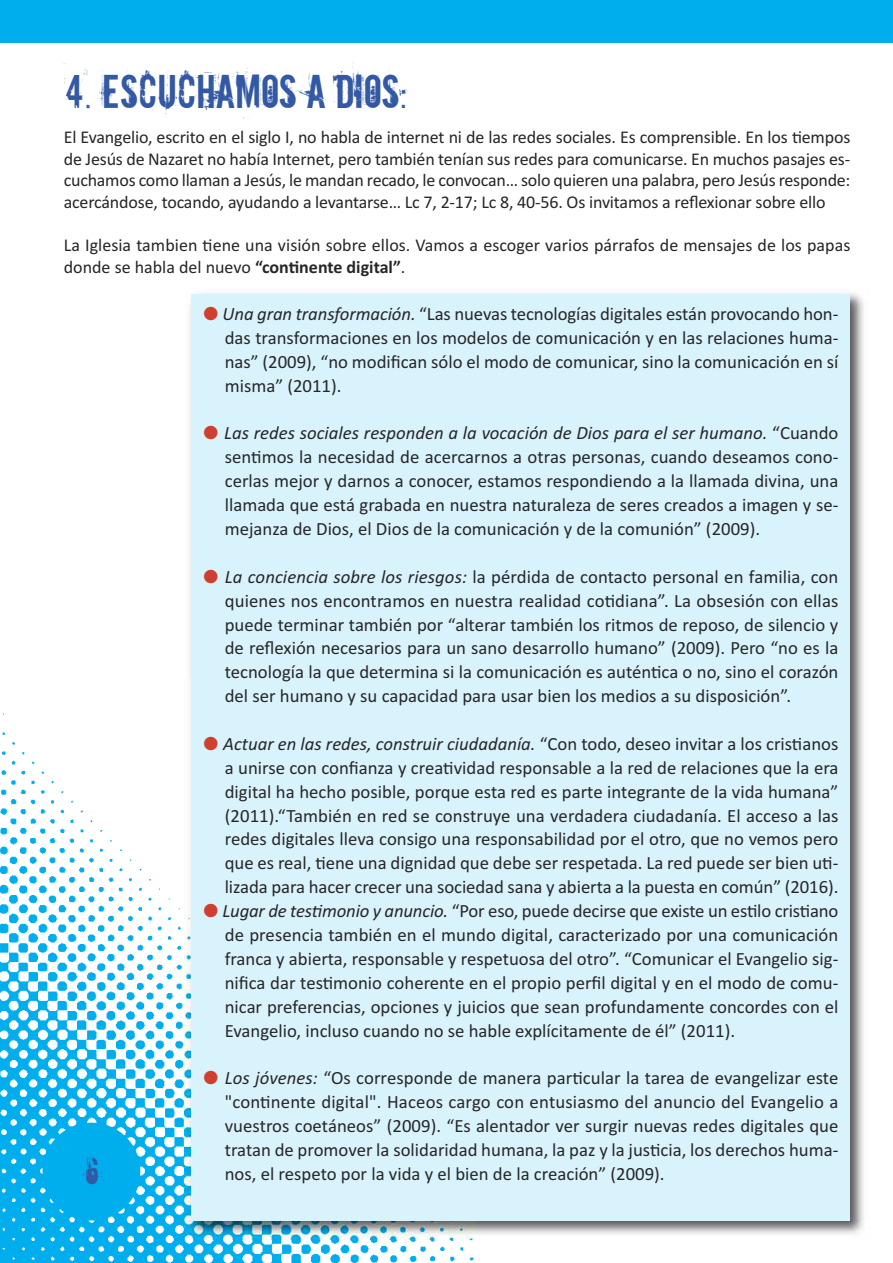
<style>
.page{position:relative;width:893px;height:1263px;background:#fff}
.page>*{position:absolute;margin:0;border:0;box-sizing:border-box;transform-origin:0 0}
.t1{font:45px "Downcome";color:#3358a4}
.t2{font:36px "Downcome";color:#3358a4}
.t3{font:18.75px/23.9px "Calibri";color:#272627;text-align:justify}
.t4{font:18px/21.6px "Calibri";color:#272627;text-align:justify}
.s1{font-weight:700}
.s2{color:#cf3f2f}
.s3{font-style:italic}
</style>
<div class="page">
<img style="left:0;top:713px;width:474px;height:550px">
<div style="left:0;top:0;width:893px;height:43px;background:#00aded"></div>
<div style="left:43px;top:1123px;width:97px;height:97px;background:#00aded;border-radius:50%"></div>
<img style="left:185px;top:293px;width:679px;height:947px">
<div style="left:191px;top:294px;width:659px;height:926px;background:#d9f3fc"></div>
<h1 class="t1" style="left:64px;top:66px;width:345px">4. ESCUCHAMOS A DIOS:</h1>
<p class="t4" style="left:64px;top:126px;width:788px">El Evangelio, escrito en el siglo I, no habla de internet ni de las redes sociales. Es comprensible. En los tiempos de Jesús de Nazaret no había Internet, pero también tenían sus redes para comunicarse. En muchos pasajes es&shy;cuchamos como llaman a Jesús, le mandan recado, le convocan… solo quieren una palabra, pero Jesús responde: acercándose, tocando, ayudando a levantarse… Lc 7, 2-17; Lc 8, 40-56. Os invitamos a reflexionar sobre ello</p>
<p class="t4" style="left:64px;top:234px;width:788px">La Iglesia tambien tiene una visión sobre ellos. Vamos a escoger varios párrafos de mensajes de los papas donde se habla del nuevo <span class="s1">“continente digital”</span>.</p>
<p class="t3" style="left:225px;top:302px;width:615px;text-indent:-21px"><span class="s2">●</span> <span class="s3">Una gran transformación.</span> “Las nuevas tecnologías digitales están provocando hon&shy;das transformaciones en los modelos de comunicación y en las relaciones huma&shy;nas” (2009), “no modifican sólo el modo de comunicar, sino la comunicación en sí misma” (2011).</p>
<p class="t3" style="left:225px;top:421px;width:615px;text-indent:-21px"><span class="s2">●</span> <span class="s3">Las redes sociales responden a la vocación de Dios para el ser humano.</span> “Cuando sentimos la necesidad de acercarnos a otras personas, cuando deseamos cono&shy;cerlas mejor y darnos a conocer, estamos respondiendo a la llamada divina, una llamada que está grabada en nuestra naturaleza de seres creados a imagen y se&shy;mejanza de Dios, el Dios de la comunicación y de la comunión” (2009).</p>
<p class="t3" style="left:225px;top:564px;width:615px;text-indent:-21px"><span class="s2">●</span> <span class="s3">La conciencia sobre los riesgos:</span> la pérdida de contacto personal en familia, con quienes nos encontramos en nuestra realidad cotidiana”. La obsesión con ellas puede terminar también por “alterar también los ritmos de reposo, de silencio y de reflexión necesarios para un sano desarrollo humano” (2009). Pero “no es la tecnología la que determina si la comunicación es auténtica o no, sino el corazón del ser humano y su capacidad para usar bien los medios a su disposición”.</p>
<p class="t3" style="left:225px;top:732px;width:615px;text-indent:-21px"><span class="s2">●</span> <span class="s3">Actuar en las redes, construir ciudadanía.</span> “Con todo, deseo invitar a los cristianos a unirse con confianza y creatividad responsable a la red de relaciones que la era digital ha hecho posible, porque esta red es parte integrante de la vida humana” (2011).“También en red se construye una verdadera ciudadanía. El acceso a las redes digitales lleva consigo una responsabilidad por el otro, que no vemos pero que es real, tiene una dignidad que debe ser respetada. La red puede ser bien uti&shy;lizada para hacer crecer una sociedad sana y abierta a la puesta en común” (2016).</p>
<p class="t3" style="left:225px;top:899px;width:615px;text-indent:-21px"><span class="s2">●</span> <span class="s3">Lugar de testimonio y anuncio.</span> “Por eso, puede decirse que existe un estilo cristiano de presencia también en el mundo digital, caracterizado por una comunicación franca y abierta, responsable y respetuosa del otro”. “Comunicar el Evangelio sig&shy;nifica dar testimonio coherente en el propio perfil digital y en el modo de comu&shy;nicar preferencias, opciones y juicios que sean profundamente concordes con el Evangelio, incluso cuando no se hable explícitamente de él” (2011).</p>
<p class="t3" style="left:225px;top:1066px;width:615px;text-indent:-21px"><span class="s2">●</span> <span class="s3">Los jóvenes:</span> “Os corresponde de manera particular la tarea de evangelizar este "continente digital". Haceos cargo con entusiasmo del anuncio del Evangelio a vuestros coetáneos” (2009). “Es alentador ver surgir nuevas redes digitales que tratan de promover la solidaridad humana, la paz y la justicia, los derechos huma&shy;nos, el respeto por la vida y el bien de la creación” (2009).</p>
<h2 class="t2" style="left:85px;top:1150px;width:15px">6</h2>
</div>
